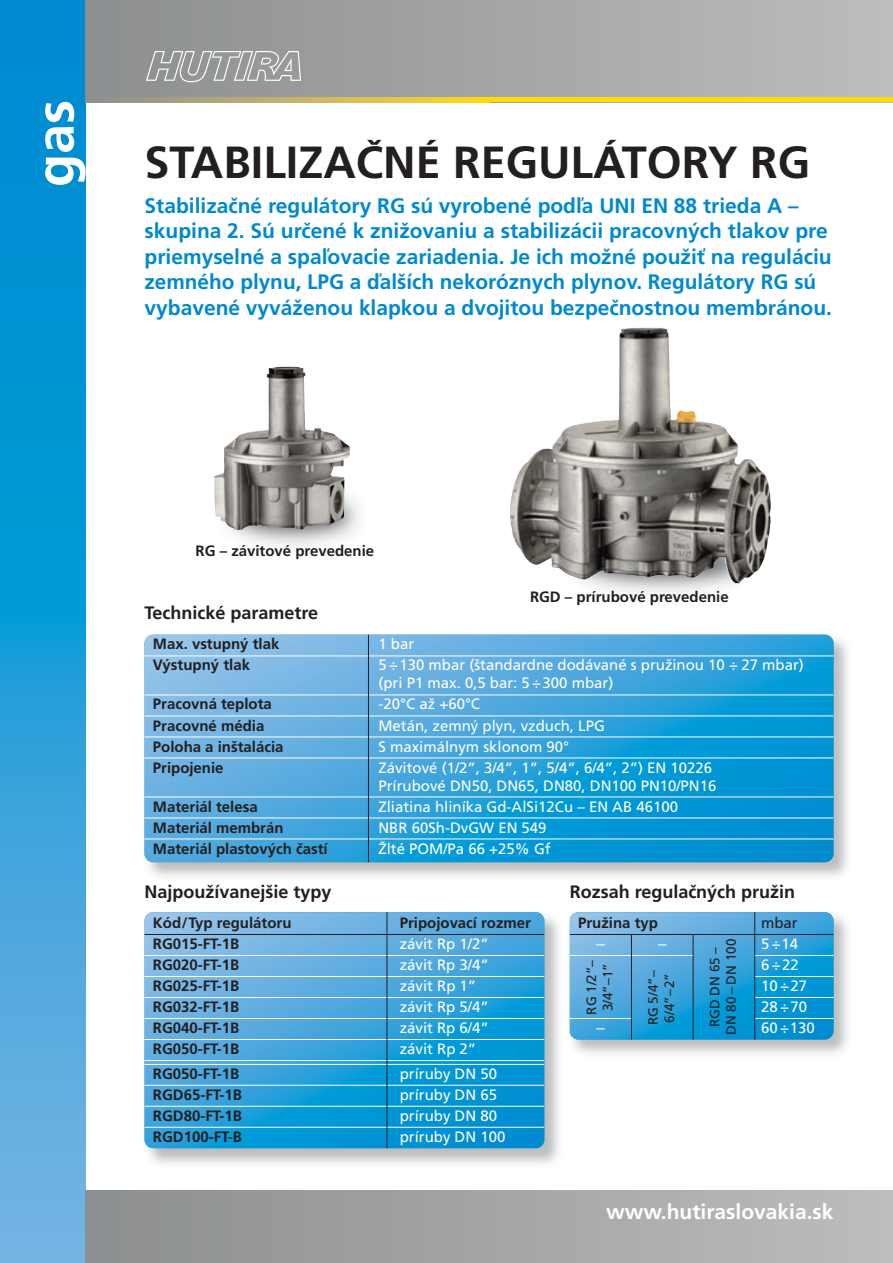
<style>
.page{position:relative;width:893px;height:1263px;background:#fff}
.page>*{position:absolute;margin:0;border:0;box-sizing:border-box;transform-origin:0 0}
.t1{font:700 54px "Frutiger CE";color:#fff}
.t2{font:700 45px "Frutiger CE";color:#231f20}
.t3{font:700 21px/25.5px "Frutiger CE";color:#0089cf}
.t4{font:700 21px "Frutiger CE";color:#fff}
.t5{font:700 18px "Frutiger CE";color:#231f20}
.t6{font:15px/21px "Frutiger CE";color:#fff}
.t7{font:700 15px "Frutiger CE";color:#231f20}
.t8{font:15px "Helvetica";color:#fff}
.t9{font:13.5px/16.2px "Frutiger CE";color:#231f20}
.s1{font-family:"Helvetica"}
.s2{color:#231f20}
</style>
<div class="page">
<img style="left:569px;top:916px;width:279px;height:138px">
<svg style="left:570px;top:912px;width:263px;height:127px;background:#3ba4db"></svg>
<img style="left:144px;top:916px;width:415px;height:248px">
<svg style="left:145px;top:912px;width:399px;height:236px;background:#3ba5dc"></svg>
<img style="left:144px;top:634px;width:704px;height:243px">
<svg style="left:145px;top:635px;width:688px;height:227px;background:#3da6dc"></svg>
<img style="left:510px;top:327px;width:261px;height:256px">
<img style="left:214px;top:366px;width:136px;height:164px">
<hr style="left:570px;top:934px;width:263px;height:1px;background:#231f20">
<hr style="left:755px;top:955px;width:78px;height:1px;background:#fff">
<hr style="left:755px;top:976px;width:78px;height:1px;background:#fff">
<hr style="left:755px;top:997px;width:78px;height:1px;background:#fff">
<hr style="left:755px;top:1018px;width:78px;height:1px;background:#fff">
<hr style="left:754px;top:912px;width:1px;height:127px;background:#231f20">
<hr style="left:145px;top:655px;width:688px;height:1px;background:#fff">
<hr style="left:145px;top:694px;width:688px;height:1px;background:#fff">
<hr style="left:145px;top:715px;width:688px;height:1px;background:#fff">
<hr style="left:145px;top:736px;width:688px;height:1px;background:#fff">
<hr style="left:145px;top:757px;width:688px;height:1px;background:#fff">
<hr style="left:145px;top:796px;width:688px;height:1px;background:#fff">
<hr style="left:145px;top:817px;width:688px;height:1px;background:#fff">
<hr style="left:145px;top:838px;width:688px;height:1px;background:#fff">
<hr style="left:145px;top:934px;width:399px;height:1px;background:#231f20">
<hr style="left:145px;top:955px;width:399px;height:1px;background:#fff">
<hr style="left:145px;top:976px;width:399px;height:1px;background:#fff">
<hr style="left:145px;top:997px;width:399px;height:1px;background:#fff">
<hr style="left:145px;top:1018px;width:399px;height:1px;background:#fff">
<hr style="left:145px;top:1039px;width:399px;height:1px;background:#fff">
<hr style="left:145px;top:1085px;width:399px;height:1px;background:#fff">
<hr style="left:145px;top:1106px;width:399px;height:1px;background:#fff">
<hr style="left:145px;top:1127px;width:399px;height:1px;background:#fff">
<hr style="left:368px;top:635px;width:1px;height:227px;background:#231f20">
<hr style="left:145px;top:1060px;width:399px;height:1px;background:#fff">
<hr style="left:145px;top:1064px;width:399px;height:1px;background:#fff">
<hr style="left:387px;top:912px;width:1px;height:236px;background:#231f20">
<hr style="left:570px;top:955px;width:123px;height:1px;background:#fff">
<hr style="left:570px;top:1018px;width:61px;height:1px;background:#fff">
<hr style="left:631px;top:934px;width:1px;height:105px;background:#231f20">
<hr style="left:693px;top:934px;width:1px;height:105px;background:#231f20">
<svg style="left:0;top:0;width:85px;height:1263px;background:#269dd8"></svg>
<div style="left:85px;top:0;width:808px;height:102px;background:linear-gradient(to right,#8c8e8f,#bdbcbc)"></div>
<svg style="left:85px;top:98px;width:404px;height:4px;background:#c5b361"></svg>
<div style="left:85px;top:1191px;width:808px;height:72px;background:linear-gradient(to right,#8c8e8f,#bdbcbc)"></div>
<hr style="left:489px;top:98px;width:404px;height:4px;background:#fd0">
<svg style="left:146px;top:51px;width:155px;height:31px;background:#a8a9aa"></svg>
<h1 class="t1" style="left:33px;top:187px;width:88px;rotate:-90deg">gas</h1>
<h2 class="t2" style="left:145px;top:145px;width:667px">STABILIZAČNÉ REGULÁTORY RG</h2>
<p class="t3" style="left:145px;top:195px;width:689px">Stabilizačné regulátory RG sú vyrobené podľa UNI EN 88 trieda A – skupina 2. Sú určené k znižovaniu a stabilizácii pracovných tlakov pre priemyselné a spaľovacie zariadenia. Je ich možné použiť na reguláciu zemného plynu, LPG a ďalších nekoróznych plynov. Regulátory RG sú vybavené vyváženou klapkou a dvojitou bezpečnostnou membránou.</p>
<p class="t7" style="left:196px;top:544px;width:180px">RG – závitové prevedenie</p>
<p class="t7" style="left:530px;top:591px;width:200px">RGD – prírubové prevedenie</p>
<p class="t5" style="left:145px;top:606px;width:175px">Technické parametre</p>
<p class="t7" style="left:153px;top:638px;width:128px">Max. vstupný tlak</p>
<p class="t6" style="left:378px;top:635px;width:37px">1 bar</p>
<p class="t7" style="left:153px;top:659px;width:99px">Výstupný tlak</p>
<p class="t6" style="left:378px;top:657px;width:427px;line-height:18px">5 <span class="s1">÷</span> 130 mbar (štandardne dodávané s pružinou 10 <span class="s1">÷</span> 27 mbar) (pri P1 max. 0,5 bar: 5 <span class="s1">÷</span> 300 mbar)</p>
<p class="t7" style="left:153px;top:698px;width:121px">Pracovná teplota</p>
<p class="t6" style="left:378px;top:695px;width:103px">-20°C až +60°C</p>
<p class="t7" style="left:153px;top:719px;width:113px">Pracovné média</p>
<p class="t6" style="left:378px;top:716px;width:228px">Metán, zemný plyn, vzduch, LPG</p>
<p class="t7" style="left:153px;top:740px;width:132px">Poloha a inštalácia</p>
<p class="t6" style="left:378px;top:737px;width:192px">S maximálnym sklonom 90°</p>
<p class="t7" style="left:153px;top:761px;width:72px">Pripojenie</p>
<p class="t6" style="left:378px;top:759px;width:339px;line-height:18px">Závitové (1/2”, 3/4”, 1”, 5/4”, 6/4”, 2”) EN 10226<br>Prírubové DN50, DN65, DN80, DN100 PN10/PN16</p>
<p class="t7" style="left:153px;top:800px;width:106px">Materiál telesa</p>
<p class="t6" style="left:378px;top:797px;width:301px">Zliatina hliníka Gd-AlSi12Cu – EN AB 46100</p>
<p class="t7" style="left:153px;top:821px;width:132px">Materiál membrán</p>
<p class="t6" style="left:378px;top:818px;width:170px">NBR 60Sh-DvGW EN 549</p>
<p class="t7" style="left:153px;top:842px;width:176px">Materiál plastových častí</p>
<p class="t6" style="left:378px;top:839px;width:174px">Žlté POM/Pa 66 +25% Gf</p>
<p class="t5" style="left:145px;top:884px;width:188px">Najpoužívanejšie typy</p>
<p class="t7" style="left:153px;top:917px;width:140px">Kód/Typ regulátoru</p>
<p class="t7" style="left:400px;top:917px;width:133px">Pripojovací rozmer</p>
<p class="t7" style="left:153px;top:938px;width:88px">RG015-FT-1B</p>
<p class="t6" style="left:400px;top:934px;width:91px">závit Rp 1/2”</p>
<p class="t7" style="left:153px;top:959px;width:88px">RG020-FT-1B</p>
<p class="t6" style="left:400px;top:955px;width:91px">závit Rp 3/4”</p>
<p class="t7" style="left:153px;top:980px;width:88px">RG025-FT-1B</p>
<p class="t6" style="left:400px;top:976px;width:78px">závit Rp 1”</p>
<p class="t7" style="left:153px;top:1001px;width:88px">RG032-FT-1B</p>
<p class="t6" style="left:400px;top:997px;width:91px">závit Rp 5/4”</p>
<p class="t7" style="left:153px;top:1022px;width:88px">RG040-FT-1B</p>
<p class="t6" style="left:400px;top:1018px;width:91px">závit Rp 6/4”</p>
<p class="t7" style="left:153px;top:1043px;width:88px">RG050-FT-1B</p>
<p class="t6" style="left:400px;top:1039px;width:78px">závit Rp 2”</p>
<p class="t7" style="left:153px;top:1067px;width:88px">RG050-FT-1B</p>
<p class="t6" style="left:400px;top:1064px;width:99px">príruby DN 50</p>
<p class="t7" style="left:153px;top:1088px;width:90px">RGD65-FT-1B</p>
<p class="t6" style="left:400px;top:1085px;width:99px">príruby DN 65</p>
<p class="t7" style="left:153px;top:1109px;width:90px">RGD80-FT-1B</p>
<p class="t6" style="left:400px;top:1106px;width:99px">príruby DN 80</p>
<p class="t7" style="left:153px;top:1130px;width:90px">RGD100-FT-B</p>
<p class="t6" style="left:400px;top:1127px;width:107px">príruby DN 100</p>
<p class="t5" style="left:570px;top:884px;width:227px">Rozsah regulačných pružin</p>
<p class="t7" style="left:578px;top:917px;width:81px">Pružina typ</p>
<p class="t6" style="left:761px;top:913px;width:55px"><span class="s2">mbar<br></span>5<span class="s1">÷</span>14<br>6<span class="s1">÷</span>22<br>10<span class="s1">÷</span>27<br>28<span class="s1">÷</span>70<br>60 <span class="s1">÷</span>130</p>
<p class="t9" style="left:708px;top:1035px;width:98px;text-align:center;rotate:-90deg">RGD DN 65 –<br>DN 80 – DN 100</p>
<p class="t8" style="left:596px;top:938px;width:10px">–</p>
<p class="t8" style="left:658px;top:938px;width:10px">–</p>
<p class="t9" style="left:584px;top:1014px;width:56px;rotate:-90deg">RG 1/2”–<br>3/4”–1”</p>
<p class="t9" style="left:646px;top:1025px;width:56px;rotate:-90deg">RG 5/4”–<br>6/4”–2”</p>
<p class="t8" style="left:596px;top:1022px;width:10px">–</p>
<h3 class="t4" style="left:606px;top:1203px;width:229px">www.hutiraslovakia.sk</h3>
</div>
